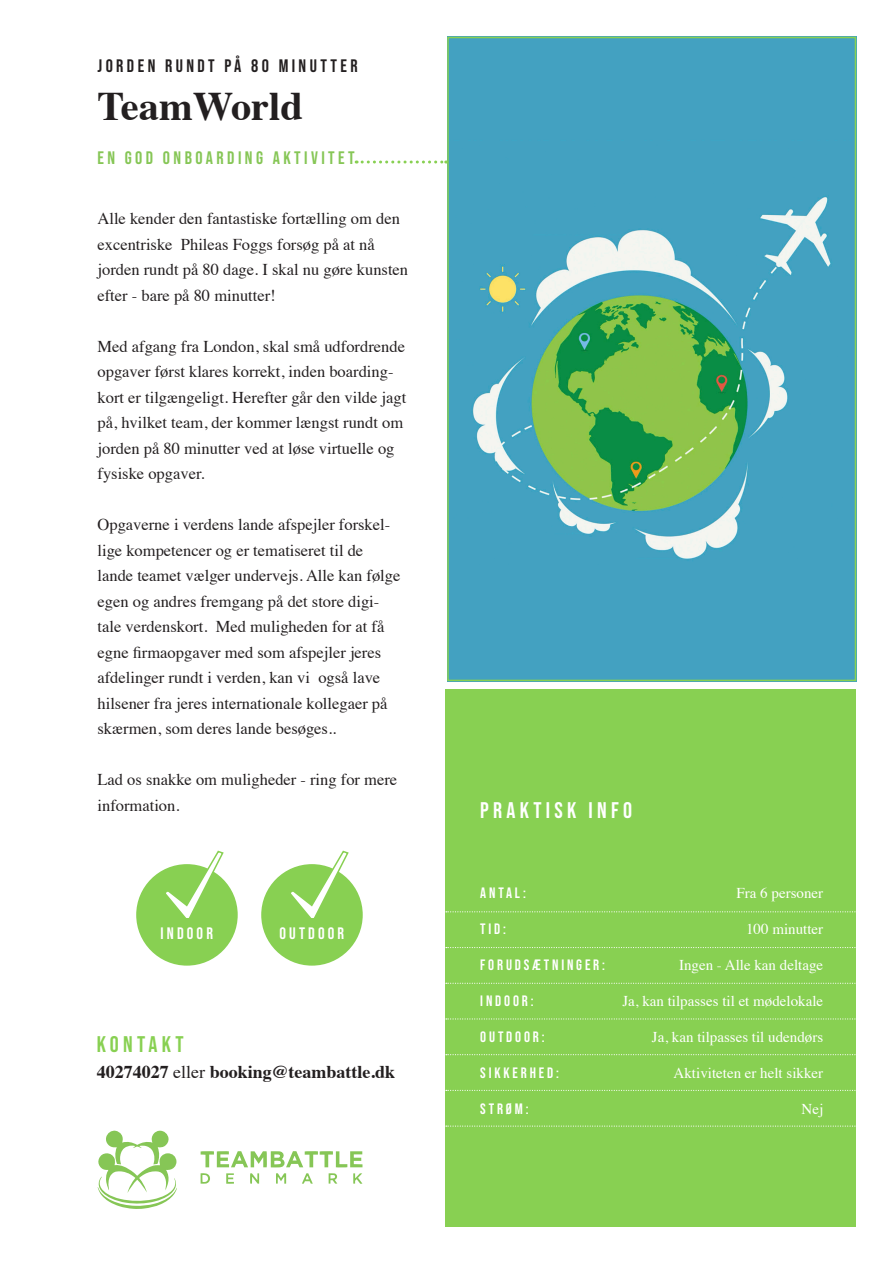
<style>
.page{position:relative;width:893px;height:1263px;background:#fff}
.page>*{position:absolute;margin:0;border:0;box-sizing:border-box;transform-origin:0 0}
.t1{font:700 40.5px "Times";color:#231f20}
.t2{font:22.5px "Bebas Neue";letter-spacing:.19em;color:#fff}
.t3{font:22.5px "Bebas Neue";letter-spacing:.19em;color:#88d052}
.t4{font:700 18px "Times";color:#231f20}
.t5{font:18px "Bebas Neue";letter-spacing:.19em;color:#86c656}
.t6{font:18px "Bebas Neue";letter-spacing:.19em;color:#231f20}
.t7{font:16.5px/25.5px "Times";color:#231f20}
.t8{font:16.5px "Bebas Neue";letter-spacing:.19em;color:#fff}
.t9{font:15px "Times";color:#fff}
.t10{font:15px "Bebas Neue";letter-spacing:.19em;color:#fff}
.s1{font-weight:400}
</style>
<div class="page">
<img style="left:450px;top:40px;width:403px;height:638px">
<div style="left:447px;top:37px;width:409px;height:644px;border:2px solid #88d052"></div>
<svg style="left:356px;top:161px;width:91px;height:3px"></svg>
<div style="left:446px;top:689px;width:410px;height:537px;background:#88d052"></div>
<div style="left:136px;top:864px;width:102px;height:102px;background:#88d052;border-radius:50%"></div>
<svg style="left:162px;top:850px;width:63px;height:68px"></svg>
<div style="left:261px;top:864px;width:102px;height:102px;background:#88d052;border-radius:50%"></div>
<svg style="left:287px;top:850px;width:63px;height:68px"></svg>
<svg style="left:446px;top:947px;width:410px;height:1px"></svg>
<svg style="left:446px;top:911px;width:410px;height:1px"></svg>
<svg style="left:446px;top:983px;width:410px;height:1px"></svg>
<svg style="left:446px;top:1018px;width:410px;height:1px"></svg>
<svg style="left:446px;top:1054px;width:410px;height:1px"></svg>
<svg style="left:446px;top:1090px;width:410px;height:1px"></svg>
<svg style="left:446px;top:1125px;width:410px;height:2px"></svg>
<svg style="left:98px;top:1130px;width:79px;height:79px"></svg>
<svg style="left:201px;top:1151px;width:161px;height:16px"></svg>
<svg style="left:276px;top:1173px;width:10px;height:11px"></svg>
<svg style="left:250px;top:1173px;width:9px;height:10px"></svg>
<svg style="left:201px;top:1173px;width:9px;height:11px"></svg>
<svg style="left:329px;top:1173px;width:8px;height:10px"></svg>
<svg style="left:226px;top:1173px;width:8px;height:11px"></svg>
<svg style="left:353px;top:1173px;width:9px;height:11px"></svg>
<svg style="left:302px;top:1173px;width:11px;height:10px"></svg>
<p class="t6" style="left:98px;top:55px;width:262px">JORDEN RUNDT PÅ 80 MINUTTER</p>
<p class="t1" style="left:98px;top:68px;width:207px">TeamWorld</p>
<p class="t5" style="left:98px;top:147px;width:259px">EN GOD ONBOARDING AKTIVITET</p>
<p class="t7" style="left:98px;top:205px;width:312px">Alle kender den fantastiske fortælling om den excentriske Phileas Foggs forsøg på at nå jorden rundt på 80 dage. I skal nu gøre kunsten efter - bare på 80 minutter!</p>
<p class="t7" style="left:98px;top:332px;width:310px">Med afgang fra London, skal små udfordrende opgaver først klares korrekt, inden boarding&shy;kort er tilgængeligt. Herefter går den vilde jagt på, hvilket team, der kommer længst rundt om jorden på 80 minutter ved at løse virtuelle og fysiske opgaver.</p>
<p class="t7" style="left:98px;top:511px;width:304px">Opgaverne i verdens lande afspejler forskel&shy;lige kompetencer og er tematiseret til de lande teamet vælger undervejs. Alle kan følge egen og andres fremgang på det store digi&shy;tale verdenskort. Med muligheden for at få egne firmaopgaver med som afspejler jeres afdelinger rundt i verden, kan vi også lave hilsener fra jeres internationale kollegaer på skærmen, som deres lande besøges..</p>
<p class="t7" style="left:98px;top:766px;width:301px">Lad os snakke om muligheder - ring for mere information.</p>
<p class="t8" style="left:161px;top:924px;width:54px">INDOOR</p>
<p class="t8" style="left:280px;top:924px;width:66px">OUTDOOR</p>
<p class="t3" style="left:97px;top:1031px;width:88px">KONTAKT</p>
<p class="t4" style="left:97px;top:1054px;width:300px">40274027 <span class="s1">eller</span> booking@teambattle.dk</p>
<p class="t2" style="left:480px;top:798px;width:153px">PRAKTISK INFO</p>
<p class="t10" style="left:480px;top:884px;width:47px">ANTAL:</p>
<p class="t10" style="left:480px;top:920px;width:27px">TID:</p>
<p class="t10" style="left:480px;top:956px;width:126px">FORUDSÆTNINGER:</p>
<p class="t10" style="left:480px;top:992px;width:55px">INDOOR:</p>
<p class="t10" style="left:480px;top:1028px;width:66px">OUTDOOR:</p>
<p class="t10" style="left:480px;top:1064px;width:80px">SIKKERHED:</p>
<p class="t10" style="left:480px;top:1100px;width:50px">STRØM:</p>
<p class="t9" style="left:736px;top:879px;width:88px">Fra 6 personer</p>
<p class="t9" style="left:746px;top:915px;width:79px">100 minutter</p>
<p class="t9" style="left:679px;top:951px;width:146px">Ingen - Alle kan deltage</p>
<p class="t9" style="left:622px;top:987px;width:202px">Ja, kan tilpasses til et mødelokale</p>
<p class="t9" style="left:652px;top:1023px;width:173px">Ja, kan tilpasses til udendørs</p>
<p class="t9" style="left:674px;top:1059px;width:151px">Aktiviteten er helt sikker</p>
<p class="t9" style="left:801px;top:1095px;width:23px">Nej</p>
</div>
